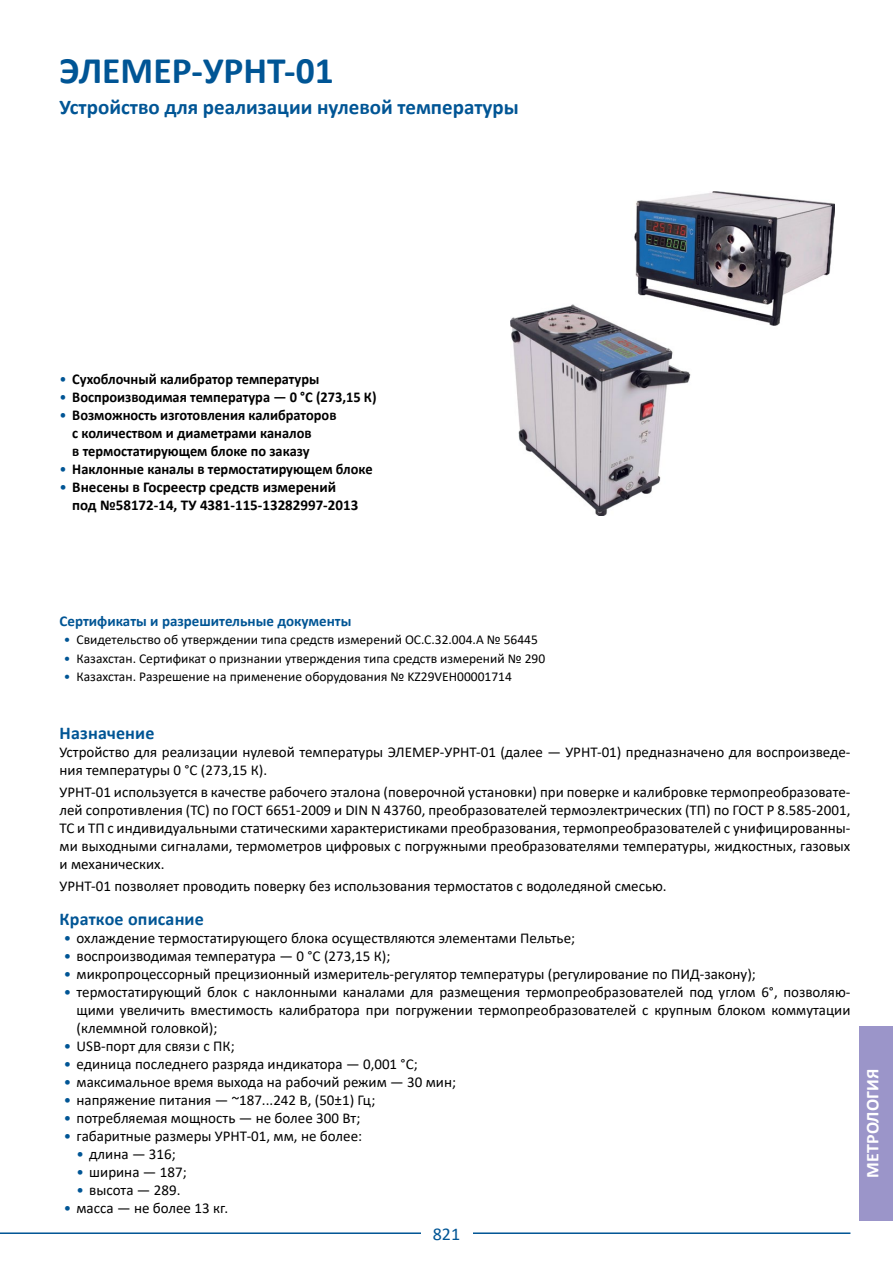
<style>
.page{position:relative;width:893px;height:1263px;background:#fff}
.page>*{position:absolute;margin:0;border:0;box-sizing:border-box;transform-origin:0 0}
.t1{font:700 37.5px "Calibri";color:#005595}
.t2{font:700 21px "Calibri";color:#005595}
.t3{font:700 18px "Calibri";letter-spacing:.01em;color:#005595}
.t4{font:700 18px "Calibri";letter-spacing:.01em;color:#fff}
.t5{font:18px "Calibri";color:#005595}
.t6{font:15px/18px "Calibri";color:#000;text-align:justify}
.t7{font:700 15px/18px "Calibri";color:#000;scale:.96 1}
.t8{font:700 15px/18px "Calibri";color:#000}
.t9{font:700 15px "Calibri";color:#005595}
.t10{font:13.5px "Calibri";color:#000}
.s1{font-weight:400;color:#005595}
.s2{color:#005595}
</style>
<div class="page">
<hr style="left:0;top:1232px;width:850px;height:2px;background:#005595">
<div style="left:421px;top:1225px;width:51px;height:16px;background:#fff"></div>
<div style="left:859px;top:1026px;width:34px;height:194px;background:#9b95c9"></div>
<img style="left:510px;top:191px;width:325px;height:325px">
<h1 class="t1" style="left:60px;top:44px;width:276px">ЭЛЕМЕР-УРНТ-01</h1>
<h2 class="t2" style="left:60px;top:92px;width:461px">Устройство для реализации нулевой температуры</h2>
<p class="t7" style="left:60px;top:370px;width:272px"><span class="s1">•</span> Сухоблочный калибратор температуры</p>
<p class="t7" style="left:60px;top:388px;width:332px"><span class="s1">•</span> Воспроизводимая температура — 0 °С (273,15 К)</p>
<p class="t7" style="left:72px;top:406px;width:277px;text-indent:-13px"><span class="s1">•</span> Возможность изготовления калибраторов с количеством и диаметрами каналов<br>в термостатирующем блоке по заказу</p>
<p class="t7" style="left:60px;top:460px;width:328px"><span class="s1">•</span> Наклонные каналы в термостатирующем блоке</p>
<p class="t8" style="left:72px;top:478px;width:288px;text-indent:-13px"><span class="s1">•</span> Внесены в Госреестр средств измерений под №58172-14, ТУ 4381-115-13282997-2013</p>
<p class="t9" style="left:60px;top:611px;width:293px">Сертификаты и разрешительные документы</p>
<p class="t10" style="left:64px;top:631px;width:476px"><span class="s2">•</span> Свидетельство об утверждении типа средств измерений OC.C.32.004.A № 56445</p>
<p class="t10" style="left:64px;top:649px;width:483px"><span class="s2">•</span> Казахстан. Сертификат о признании утверждения типа средств измерений № 290</p>
<p class="t10" style="left:64px;top:667px;width:450px"><span class="s2">•</span> Казахстан. Разрешение на применение оборудования № KZ29VEH00001714</p>
<p class="t3" style="left:60px;top:720px;width:96px">Назначение</p>
<p class="t6" style="left:60px;top:742px;width:792px">Устройство для реализации нулевой температуры ЭЛЕМЕР-УРНТ-01 (далее — УРНТ-01) предназначено для воспроизведе&shy;ния температуры 0 °С (273,15 К).</p>
<p class="t6" style="left:60px;top:782px;width:792px">УРНТ-01 используется в качестве рабочего эталона (поверочной установки) при поверке и калибровке термопреобразовате&shy;лей сопротивления (ТС) по ГОСТ 6651-2009 и DIN N 43760, преобразователей термоэлектрических (ТП) по ГОСТ Р 8.585-2001, ТС и ТП с индивидуальными статическими характеристиками преобразования, термопреобразователей с унифицированны&shy;ми выходными сигналами, термометров цифровых с погружными преобразователями температуры, жидкостных, газовых и механических.</p>
<p class="t6" style="left:60px;top:877px;width:609px">УРНТ-01 позволяет проводить поверку без использования термостатов с водоледяной смесью.</p>
<p class="t3" style="left:60px;top:907px;width:146px">Краткое описание</p>
<p class="t6" style="left:64px;top:929px;width:513px"><span class="s2">•</span> охлаждение термостатирующего блока осуществляются элементами Пельтье;</p>
<p class="t6" style="left:64px;top:947px;width:328px"><span class="s2">•</span> воспроизводимая температура — 0 °С (273,15 К);</p>
<p class="t6" style="left:64px;top:965px;width:694px"><span class="s2">•</span> микропроцессорный прецизионный измеритель-регулятор температуры (регулирование по ПИД-закону);</p>
<p class="t6" style="left:77px;top:983px;width:775px;text-indent:-13px"><span class="s2">•</span> термостатирующий блок с наклонными каналами для размещения термопреобразователей под углом 6°, позволяю&shy;щими увеличить вместимость калибратора при погружении термопреобразователей с крупным блоком коммутации (клеммной головкой);</p>
<p class="t6" style="left:64px;top:1037px;width:172px"><span class="s2">•</span> USB-порт для связи с ПК;</p>
<p class="t6" style="left:64px;top:1055px;width:355px"><span class="s2">•</span> единица последнего разряда индикатора — 0,001 °С;</p>
<p class="t6" style="left:64px;top:1073px;width:394px"><span class="s2">•</span> максимальное время выхода на рабочий режим — 30 мин;</p>
<p class="t6" style="left:64px;top:1091px;width:313px"><span class="s2">•</span> напряжение питания — ~187...242 В, (50±1) Гц;</p>
<p class="t6" style="left:64px;top:1109px;width:298px"><span class="s2">•</span> потребляемая мощность — не более 300 Вт;</p>
<p class="t6" style="left:64px;top:1127px;width:300px"><span class="s2">•</span> габаритные размеры УРНТ-01, мм, не более:</p>
<p class="t6" style="left:77px;top:1145px;width:101px"><span class="s2">•</span> длина — 316;</p>
<p class="t6" style="left:77px;top:1163px;width:112px"><span class="s2">•</span> ширина — 187;</p>
<p class="t6" style="left:77px;top:1181px;width:106px"><span class="s2">•</span> высота — 289.</p>
<p class="t6" style="left:64px;top:1199px;width:166px"><span class="s2">•</span> масса — не более 13 кг.</p>
<p class="t5" style="left:433px;top:1221px;width:29px">821</p>
<p class="t4" style="left:860px;top:1178px;width:111px;rotate:-90deg">МЕТРОЛОГИЯ</p>
</div>
